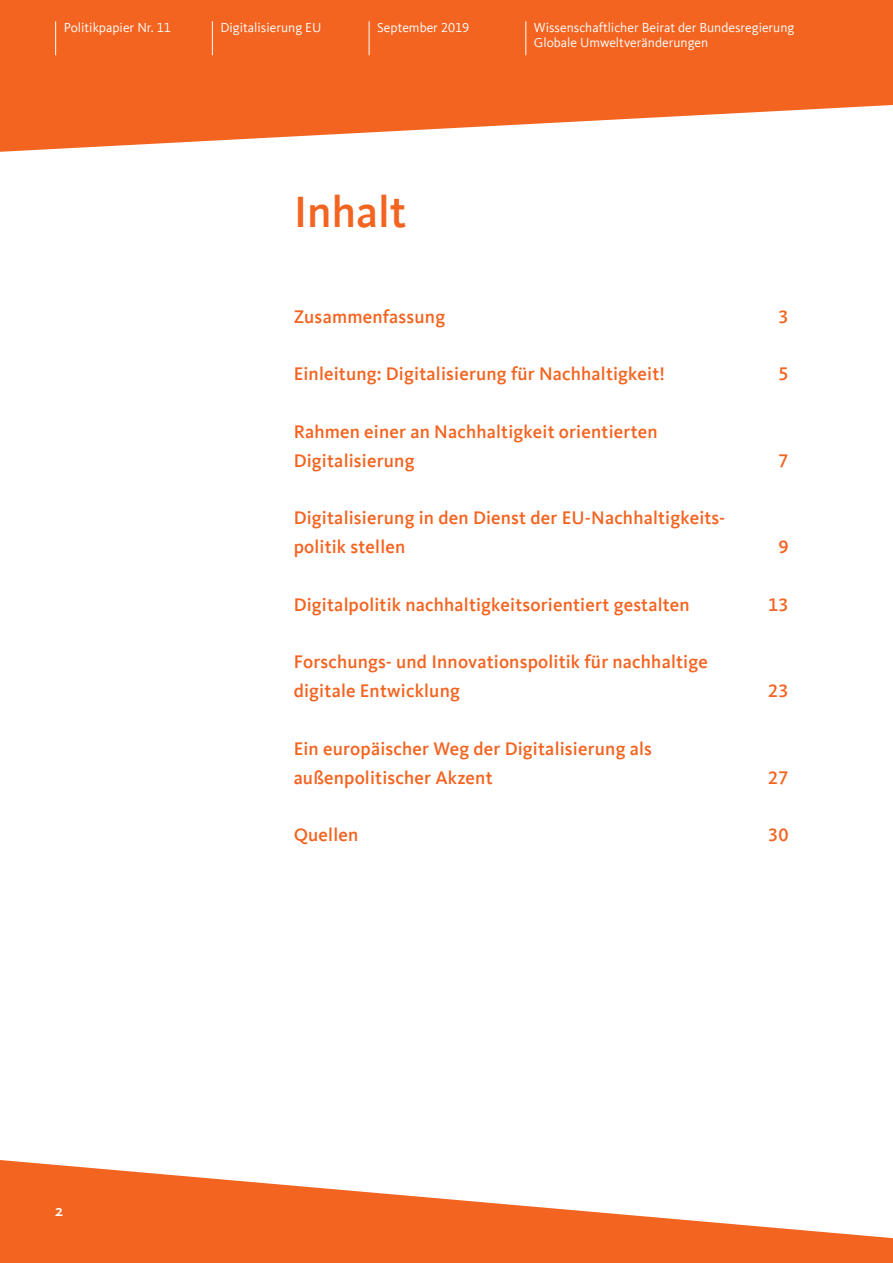
<style>
.page{position:relative;width:893px;height:1263px;background:#fff}
.page>*{position:absolute;margin:0;border:0;box-sizing:border-box;transform-origin:0 0}
.t1{font:500 45px "Kievit Offc";color:#f36421}
.t2{font:500 18.75px/28.8px "Kievit Offc";letter-spacing:.01em;color:#f36421}
.t3{font:500 16.2px "Kievit Sc Offc";color:#fff}
.t4{font:13.5px/15.8px "Kievit Offc";color:#fff}
</style>
<div class="page">
<svg style="left:0;top:1160px;width:893px;height:103px;fill:#f36421"></svg>
<svg style="left:0;top:0;width:893px;height:152px;fill:#f36421"></svg>
<hr style="left:55px;top:21px;width:1px;height:34px;background:#fff">
<hr style="left:212px;top:21px;width:1px;height:34px;background:#fff">
<hr style="left:369px;top:21px;width:1px;height:34px;background:#fff">
<hr style="left:525px;top:21px;width:1px;height:34px;background:#fff">
<p class="t4" style="left:64px;top:19px;width:109px">Politikpapier Nr. 11</p>
<p class="t4" style="left:221px;top:19px;width:102px">Digitalisierung EU</p>
<p class="t4" style="left:377px;top:19px;width:94px">September 2019</p>
<p class="t4" style="left:534px;top:19px;width:262px">Wissenschaftlicher Beirat der Bundesregierung<br>Globale Umweltveränderungen</p>
<h1 class="t1" style="left:294px;top:186px;width:114px">Inhalt</h1>
<p class="t2" style="left:294px;top:302px;width:153px">Zusammenfassung</p>
<p class="t2" style="left:779px;top:302px;width:12px">3</p>
<p class="t2" style="left:294px;top:360px;width:373px">Einleitung: Digitalisierung für Nachhaltigkeit!</p>
<p class="t2" style="left:779px;top:360px;width:12px">5</p>
<p class="t2" style="left:294px;top:417px;width:366px">Rahmen einer an Nachhaltigkeit orientierten<br>Digitalisierung</p>
<p class="t2" style="left:779px;top:446px;width:12px">7</p>
<p class="t2" style="left:294px;top:504px;width:433px">Digitalisierung in den Dienst der EU-Nachhaltigkeits&shy;politik stellen</p>
<p class="t2" style="left:779px;top:533px;width:12px">9</p>
<p class="t2" style="left:294px;top:590px;width:398px">Digitalpolitik nachhaltigkeitsorientiert gestalten</p>
<p class="t2" style="left:768px;top:590px;width:22px">13</p>
<p class="t2" style="left:294px;top:648px;width:416px">Forschungs- und Innovationspolitik für nachhaltige digitale Entwicklung</p>
<p class="t2" style="left:768px;top:677px;width:22px">23</p>
<p class="t2" style="left:294px;top:734px;width:360px">Ein europäischer Weg der Digitalisierung als außenpolitischer Akzent</p>
<p class="t2" style="left:768px;top:763px;width:22px">27</p>
<p class="t3" style="left:55px;top:1201px;width:10px">2</p>
<p class="t2" style="left:294px;top:821px;width:66px">Quellen</p>
<p class="t2" style="left:768px;top:821px;width:22px">30</p>
</div>
